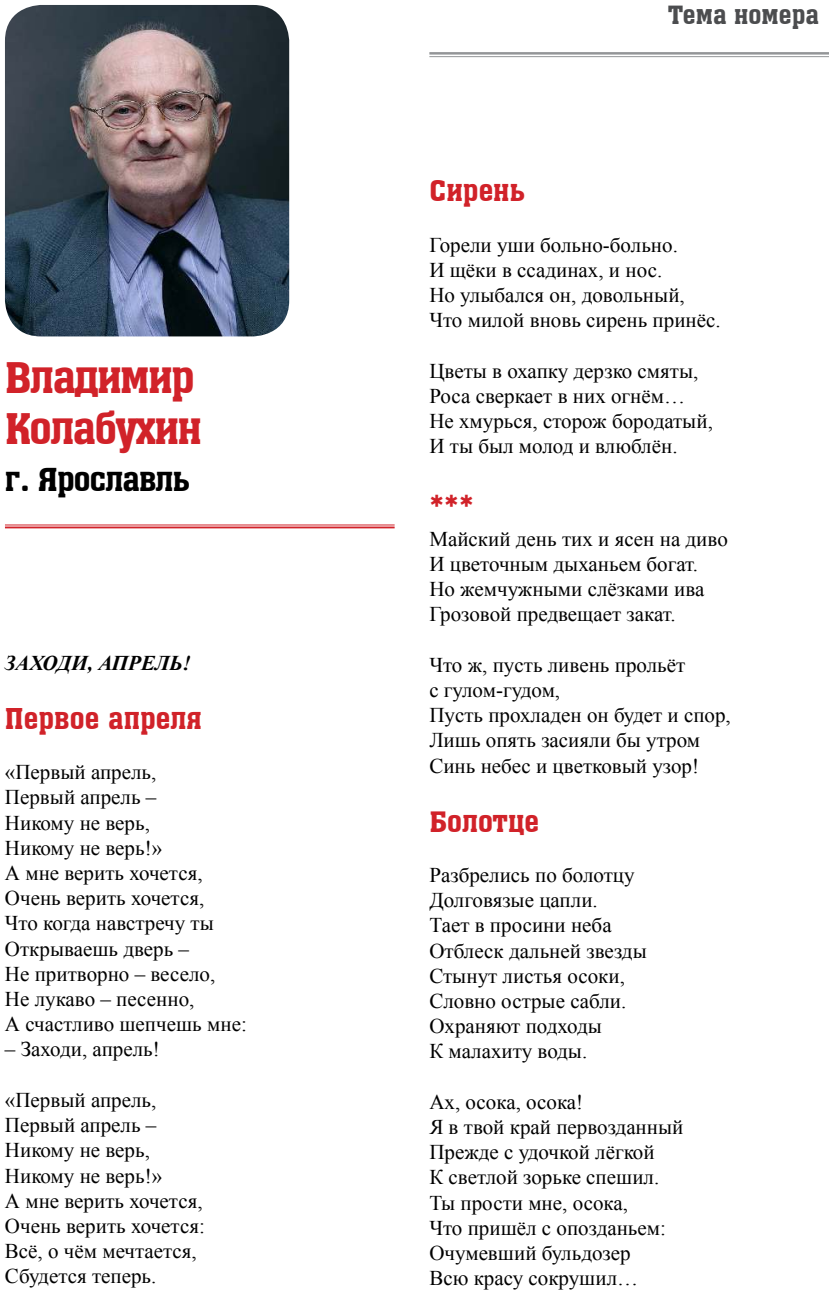
<style>
.page{position:relative;width:829px;height:1310px;background:#fff}
.page>*{position:absolute;margin:0;border:0;box-sizing:border-box;transform-origin:0 0}
.t1{font:42px/50.4px "a Assuan";letter-spacing:-.04em;color:#d12229}
.t2{font:35px "a Assuan";color:#d12229}
.t3{font:31.5px "a Assuan";letter-spacing:-.03em;color:#000}
.t4{font:28px "a Assuan";color:#d12229}
.t5{font:24.5px "a Assuan";color:#4c4d4f}
.t6{font:21px/25.2px "Times New Roman";color:#000}
.t7{font:italic 700 21px "Times New Roman";color:#000}
</style>
<div class="page">
<hr style="left:429px;top:52px;width:399px;height:3px;background:#939597">
<hr style="left:429px;top:56px;width:399px;height:1px;background:#939597">
<img style="left:5px;top:5px;width:284px;height:331px">
<hr style="left:5px;top:525px;width:389px;height:1px;background:#d12229">
<hr style="left:5px;top:526px;width:389px;height:2px;background:#d12229">
<h1 class="t1" style="left:5px;top:354px;width:198px">Владимир<br>Колабухин</h1>
<h3 class="t3" style="left:5px;top:463px;width:186px">г. Ярославль</h3>
<p class="t7" style="left:5px;top:648px;width:188px">ЗАХОДИ, АПРЕЛЬ!</p>
<h3 class="t4" style="left:5px;top:703px;width:198px">Первое апреля</h3>
<p class="t6" style="left:5px;top:759px;width:243px">«Первый апрель,<br>Первый апрель –<br>Никому не верь,<br>Никому не верь!»<br>А мне верить хочется,<br>Очень верить хочется,<br>Что когда навстречу ты<br>Открываешь дверь –<br>Не притворно – весело,<br>Не лукаво – песенно,<br>А счастливо шепчешь мне:</p>
<p class="t6" style="left:5px;top:1036px;width:156px">– Заходи, апрель!</p>
<p class="t6" style="left:5px;top:1087px;width:201px">«Первый апрель,<br>Первый апрель –<br>Никому не верь,<br>Никому не верь!»<br>А мне верить хочется,<br>Очень верить хочется:<br>Всё, о чём мечтается,<br>Сбудется теперь.</p>
<p class="t5" style="left:667px;top:2px;width:153px">Тема номера</p>
<h3 class="t4" style="left:429px;top:176px;width:97px">Сирень</h3>
<p class="t6" style="left:429px;top:232px;width:293px">Горели уши больно-больно.<br>И щёки в ссадинах, и нос.<br>Но улыбался он, довольный,<br>Что милой вновь сирень принёс.</p>
<p class="t6" style="left:429px;top:358px;width:285px">Цветы в охапку дерзко смяты,<br>Роса сверкает в них огнём…<br>Не хмурься, сторож бородатый,<br>И ты был молод и влюблён.</p>
<h2 class="t2" style="left:429px;top:489px;width:46px">***</h2>
<p class="t6" style="left:429px;top:526px;width:300px">Майский день тих и ясен на диво<br>И цветочным дыханьем богат.<br>Но жемчужными слёзками ива<br>Грозовой предвещает закат.</p>
<p class="t6" style="left:429px;top:652px;width:303px">Что ж, пусть ливень прольёт<br>с гулом-гудом,<br>Пусть прохладен он будет и спор,<br>Лишь опять засияли бы утром<br>Синь небес и цветковый узор!</p>
<h3 class="t4" style="left:429px;top:806px;width:111px">Болотце</h3>
<p class="t6" style="left:429px;top:862px;width:219px">Разбрелись по болотцу<br>Долговязые цапли.<br>Тает в просини неба<br>Отблеск дальней звезды<br>Стынут листья осоки,<br>Словно острые сабли.<br>Охраняют подходы<br>К малахиту воды.</p>
<p class="t6" style="left:429px;top:1089px;width:255px">Ах, осока, осока!<br>Я в твой край первозданный<br>Прежде с удочкой лёгкой<br>К светлой зорьке спешил.<br>Ты прости мне, осока,<br>Что пришёл с опозданьем:<br>Очумевший бульдозер<br>Всю красу сокрушил…</p>
</div>
